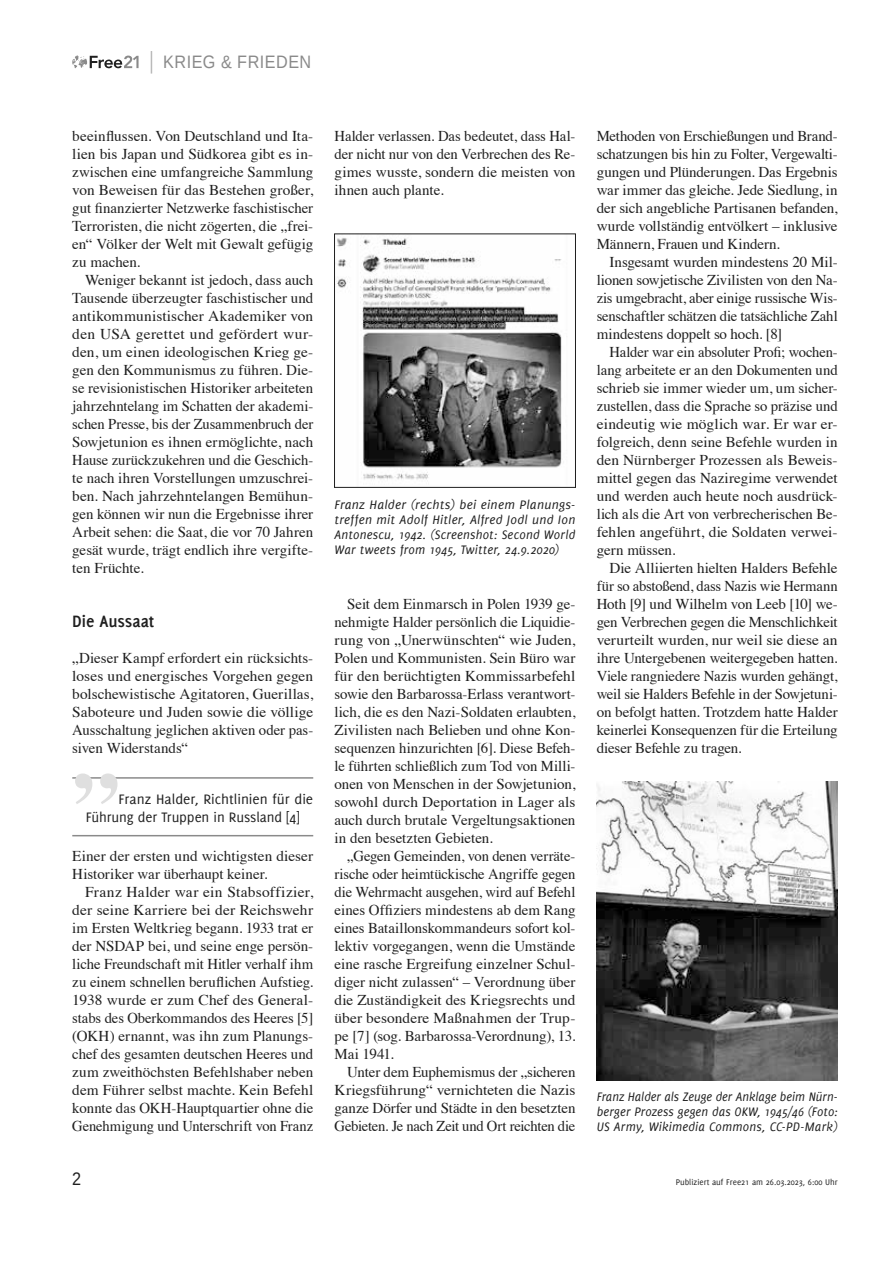
<style>
.page{position:relative;width:893px;height:1263px;background:#fff}
.page>*{position:absolute;margin:0;border:0;box-sizing:border-box;transform-origin:0 0}
.t1{font:700 91.5px "Times";color:#dfdfdf}
.t2{font:18px "Liberation Sans";letter-spacing:.03em;color:#8a8a8a;scale:.9 1}
.t3{font:700 18px "Delicious";letter-spacing:-.005em;color:#1f1f1f}
.t4{font:18px "Liberation Sans";color:#1f1f1f;scale:.9 1}
.t5{font:15px/18px "Times";letter-spacing:-.005em;color:#1f1f1f;text-align:justify}
.t6{font:15px/18px "Delicious";letter-spacing:-.005em;color:#1f1f1f}
.t7{font:italic 13.5px/15px "Delicious";letter-spacing:.015em;color:#1f1f1f;text-align:justify}
.t8{font:italic 13.5px/15px "Delicious";letter-spacing:.015em;color:#1f1f1f;text-align:justify;scale:.96 1}
.t9{font:9px "Delicious";color:#1f1f1f}
</style>
<div class="page">
<svg style="left:72px;top:55px;width:67px;height:13px"></svg>
<svg style="left:151px;top:51px;width:1px;height:23px"></svg>
<hr style="left:72px;top:777px;width:241px;height:2px;background:#8a8a8a">
<hr style="left:72px;top:835px;width:241px;height:1px;background:#8a8a8a">
<img style="left:597px;top:781px;width:241px;height:299px">
<img style="left:336px;top:238px;width:226px;height:242px">
<div style="left:334px;top:234px;width:242px;height:254px;border:1px solid #1f1f1f"></div>
<p class="t2" style="left:163px;top:51px;width:166px">KRIEG &amp; FRIEDEN</p>
<p class="t5" style="left:72px;top:126px;width:242px">beeinflussen. Von Deutschland und Ita&shy;lien bis Japan und Südkorea gibt es in&shy;zwischen eine umfangreiche Sammlung von Beweisen für das Bestehen großer, gut finanzierter Netzwerke faschistischer Terroristen, die nicht zögerten, die „frei&shy;en“ Völker der Welt mit Gewalt gefügig zu machen.</p>
<p class="t5" style="left:72px;top:270px;width:242px;text-indent:13px">Weniger bekannt ist jedoch, dass auch Tausende überzeugter faschistischer und antikommunistischer Akademiker von den USA gerettet und gefördert wur&shy;den, um einen ideologischen Krieg ge&shy;gen den Kommunismus zu führen. Die&shy;se revisionistischen Historiker arbeiteten jahrzehntelang im Schatten der akademi&shy;schen Presse, bis der Zusammenbruch der Sowjetunion es ihnen ermöglichte, nach Hause zurückzukehren und die Geschich&shy;te nach ihren Vorstellungen umzuschrei&shy;ben. Nach jahrzehntelangen Bemühun&shy;gen können wir nun die Ergebnisse ihrer Arbeit sehen: die Saat, die vor 70 Jahren gesät wurde, trägt endlich ihre vergifte&shy;ten Früchte.</p>
<p class="t3" style="left:72px;top:611px;width:84px">Die Aussaat</p>
<p class="t5" style="left:72px;top:648px;width:242px">„Dieser Kampf erfordert ein rücksichts&shy;loses und energisches Vorgehen gegen bolschewistische Agitatoren, Guerillas, Saboteure und Juden sowie die völlige Ausschaltung jeglichen aktiven oder pas&shy;siven Widerstands“</p>
<h1 class="t1" style="left:72px;top:669px;width:48px">„</h1>
<p class="t6" style="left:86px;top:790px;width:229px;text-indent:33px">Franz Halder, Richtlinien für die<br>Führung der Truppen in Russland [4]</p>
<p class="t5" style="left:72px;top:846px;width:242px">Einer der ersten und wichtigsten dieser<br>Historiker war überhaupt keiner.</p>
<p class="t5" style="left:72px;top:882px;width:242px;text-indent:13px">Franz Halder war ein Stabsoffizier, der seine Karriere bei der Reichswehr im Ersten Weltkrieg begann. 1933 trat er der NSDAP bei, und seine enge persön&shy;liche Freundschaft mit Hitler verhalf ihm zu einem schnellen beruflichen Aufstieg.<br>1938 wurde er zum Chef des General&shy;stabs des Oberkommandos des Heeres [5] (OKH) ernannt, was ihn zum Planungs&shy;chef des gesamten deutschen Heeres und zum zweithöchsten Befehlshaber neben dem Führer selbst machte. Kein Befehl konnte das OKH-Hauptquartier ohne die Genehmigung und Unterschrift von Franz</p>
<p class="t5" style="left:334px;top:126px;width:242px">Halder verlassen. Das bedeutet, dass Hal&shy;der nicht nur von den Verbrechen des Re&shy;gimes wusste, sondern die meisten von ihnen auch plante.</p>
<p class="t7" style="left:334px;top:497px;width:242px">Franz Halder (rechts) bei einem Planungs&shy;treffen mit Adolf Hitler, Alfred Jodl und Ion Antonescu, 1942. (Screenshot: Second World War tweets from 1945, Twitter, 24.9.2020)</p>
<p class="t5" style="left:334px;top:594px;width:242px;text-indent:13px">Seit dem Einmarsch in Polen 1939 ge&shy;nehmigte Halder persönlich die Liquidie&shy;rung von „Unerwünschten“ wie Juden, Polen und Kommunisten. Sein Büro war für den berüchtigten Kommissarbefehl sowie den Barbarossa-Erlass verantwort&shy;lich, die es den Nazi-Soldaten erlaubten, Zivilisten nach Belieben und ohne Kon&shy;sequenzen hinzurichten [6]. Diese Befeh&shy;le führten schließlich zum Tod von Milli&shy;onen von Menschen in der Sowjetunion, sowohl durch Deportation in Lager als auch durch brutale Vergeltungsaktionen in den besetzten Gebieten.</p>
<p class="t5" style="left:334px;top:846px;width:242px;text-indent:13px">„Gegen Gemeinden, von denen verräte&shy;rische oder heimtückische Angriffe gegen die Wehrmacht ausgehen, wird auf Befehl eines Offiziers mindestens ab dem Rang eines Bataillonskommandeurs sofort kol&shy;lektiv vorgegangen, wenn die Umstände eine rasche Ergreifung einzelner Schul&shy;diger nicht zulassen“ – Verordnung über die Zuständigkeit des Kriegsrechts und über besondere Maßnahmen der Trup&shy;pe [7] (sog. Barbarossa-Verordnung), 13.<br>Mai 1941.</p>
<p class="t5" style="left:334px;top:1062px;width:242px;text-indent:13px">Unter dem Euphemismus der „sicheren Kriegsführung“ vernichteten die Nazis ganze Dörfer und Städte in den besetzten Gebieten. Je nach Zeit und Ort reichten die</p>
<p class="t5" style="left:597px;top:126px;width:242px">Methoden von Erschießungen und Brand&shy;schatzungen bis hin zu Folter, Vergewalti&shy;gungen und Plünderungen. Das Ergebnis war immer das gleiche. Jede Siedlung, in der sich angebliche Partisanen befanden, wurde vollständig entvölkert – inklusive Männern, Frauen und Kindern.</p>
<p class="t5" style="left:597px;top:252px;width:242px;text-indent:13px">Insgesamt wurden mindestens 20 Mil&shy;lionen sowjetische Zivilisten von den Na&shy;zis umgebracht, aber einige russische Wis&shy;senschaftler schätzen die tatsächliche Zahl mindestens doppelt so hoch. [8]</p>
<p class="t5" style="left:597px;top:342px;width:242px;text-indent:13px">Halder war ein absoluter Profi; wochen&shy;lang arbeitete er an den Dokumenten und schrieb sie immer wieder um, um sicher&shy;zustellen, dass die Sprache so präzise und eindeutig wie möglich war. Er war er&shy;folgreich, denn seine Befehle wurden in den Nürnberger Prozessen als Beweis&shy;mittel gegen das Naziregime verwendet und werden auch heute noch ausdrück&shy;lich als die Art von verbrecherischen Be&shy;fehlen angeführt, die Soldaten verwei&shy;gern müssen.</p>
<p class="t5" style="left:597px;top:558px;width:242px;text-indent:13px">Die Alliierten hielten Halders Befehle für so abstoßend, dass Nazis wie Hermann Hoth [9] und Wilhelm von Leeb [10] we&shy;gen Verbrechen gegen die Menschlichkeit verurteilt wurden, nur weil sie diese an ihre Untergebenen weitergegeben hatten.<br>Viele rangniedere Nazis wurden gehängt, weil sie Halders Befehle in der Sowjetuni&shy;on befolgt hatten. Trotzdem hatte Halder keinerlei Konsequenzen für die Erteilung dieser Befehle zu tragen.</p>
<p class="t8" style="left:597px;top:1089px;width:253px">Franz Halder als Zeuge der Anklage beim Nürn&shy;berger Prozess gegen das OKW, 1945/46 (Foto:<br>US Army, Wikimedia Commons, CC-PD-Mark)</p>
<p class="t4" style="left:72px;top:1168px;width:12px">2</p>
<p class="t9" style="left:676px;top:1177px;width:163px">Publiziert auf Free21 am 26.03.2023, 6:00 Uhr</p>
</div>
